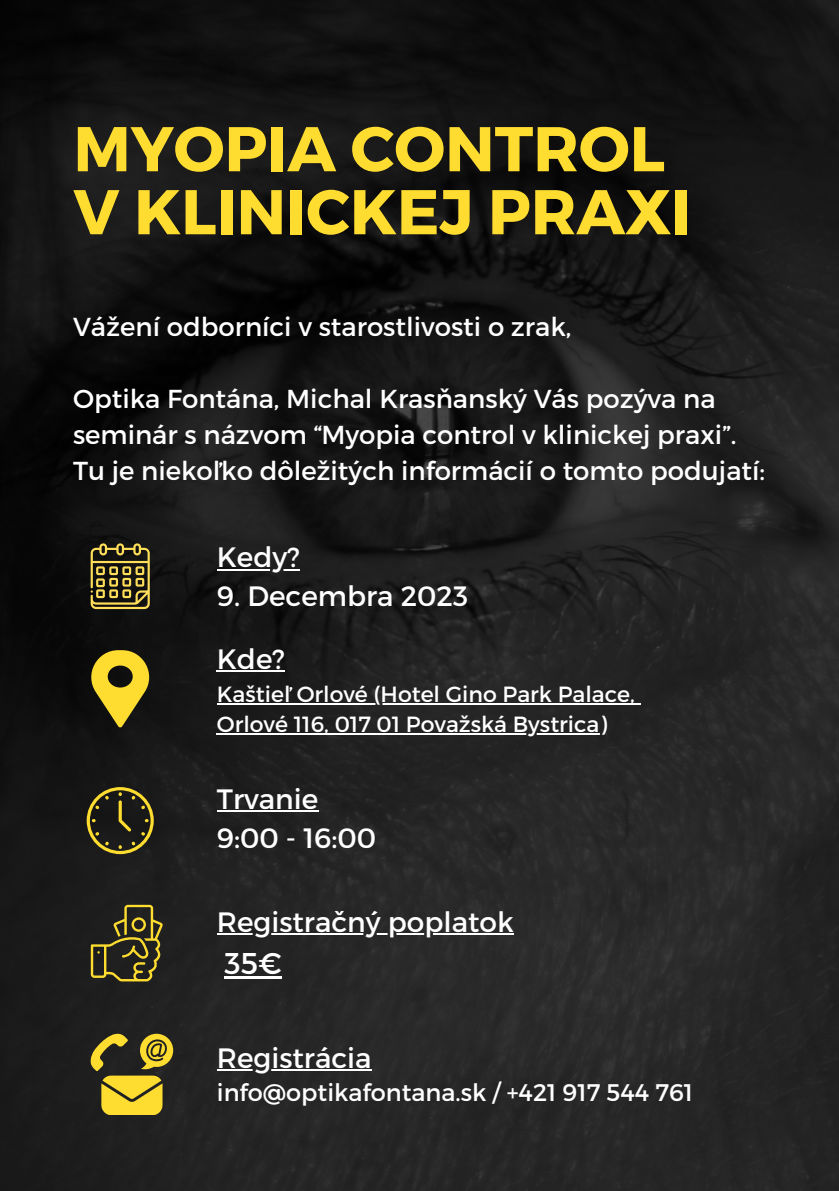
<style>
.page{position:relative;width:839px;height:1191px;background:#fff}
.page>*{position:absolute;margin:0;border:0;box-sizing:border-box;transform-origin:0 0}
.t1{font:700 63px/63px "Montserrat";color:#ffdd30}
.t2{font:30px "Montserrat";color:#fff}
.t3{font:28px "Montserrat";color:#fff}
.t4{font:26px/36px "Montserrat";color:#fff}
.t5{font:24px "Montserrat";color:#fff}
.t6{font:22px "Montserrat";color:#fff}
</style>
<div class="page">
<img style="left:0;top:0;width:838px;height:1191px">
<svg style="left:91px;top:543px;width:58px;height:66px;background:#685c2b"></svg>
<svg style="left:87px;top:787px;width:67px;height:67px;background:#443e1d"></svg>
<svg style="left:91px;top:905px;width:72px;height:76px;background:#4d4622"></svg>
<svg style="left:84px;top:650px;width:72px;height:78px;background:#7c6c1e"></svg>
<svg style="left:91px;top:1033px;width:82px;height:82px;background:#8d7d28"></svg>
<hr style="left:217px;top:569px;width:83px;height:1px;background:#fff">
<hr style="left:217px;top:671px;width:68px;height:1px;background:#fff">
<hr style="left:217px;top:704px;width:417px;height:1px;background:#fff">
<hr style="left:217px;top:734px;width:390px;height:1px;background:#fff">
<hr style="left:217px;top:810px;width:101px;height:2px;background:#fff">
<hr style="left:217px;top:934px;width:296px;height:1px;background:#fff">
<hr style="left:224px;top:976px;width:58px;height:3px;background:#fff">
<hr style="left:217px;top:1069px;width:154px;height:2px;background:#fff">
<p class="t1" style="left:73px;top:114px;width:619px">MYOPIA CONTROL<br>V KLINICKEJ PRAXI</p>
<p class="t4" style="left:73px;top:307px;width:500px">Vážení odborníci v starostlivosti o zrak,</p>
<p class="t4" style="left:73px;top:379px;width:665px">Optika Fontána, Michal Krasňanský Vás pozýva na seminár s názvom “Myopia control v klinickej praxi”.</p>
<p class="t4" style="left:73px;top:451px;width:693px">Tu je niekoľko dôležitých informácií o tomto podujatí:</p>
<p class="t3" style="left:217px;top:539px;width:84px">Kedy?</p>
<p class="t3" style="left:217px;top:578px;width:253px">9. Decembra 2023</p>
<p class="t3" style="left:217px;top:641px;width:70px">Kde?</p>
<p class="t6" style="left:217px;top:680px;width:419px">Kaštieľ Orlové (Hotel Gino Park Palace,</p>
<p class="t6" style="left:217px;top:710px;width:392px">Orlové 116, 017 01 Považská Bystrica)</p>
<p class="t3" style="left:217px;top:781px;width:103px">Trvanie</p>
<p class="t3" style="left:217px;top:820px;width:161px">9:00 - 16:00</p>
<p class="t3" style="left:217px;top:904px;width:298px">Registračný poplatok</p>
<p class="t2" style="left:224px;top:944px;width:59px">35€</p>
<p class="t3" style="left:217px;top:1040px;width:156px">Registrácia</p>
<p class="t5" style="left:217px;top:1077px;width:478px">info@optikafontana.sk / +421 917 544 761</p>
</div>
